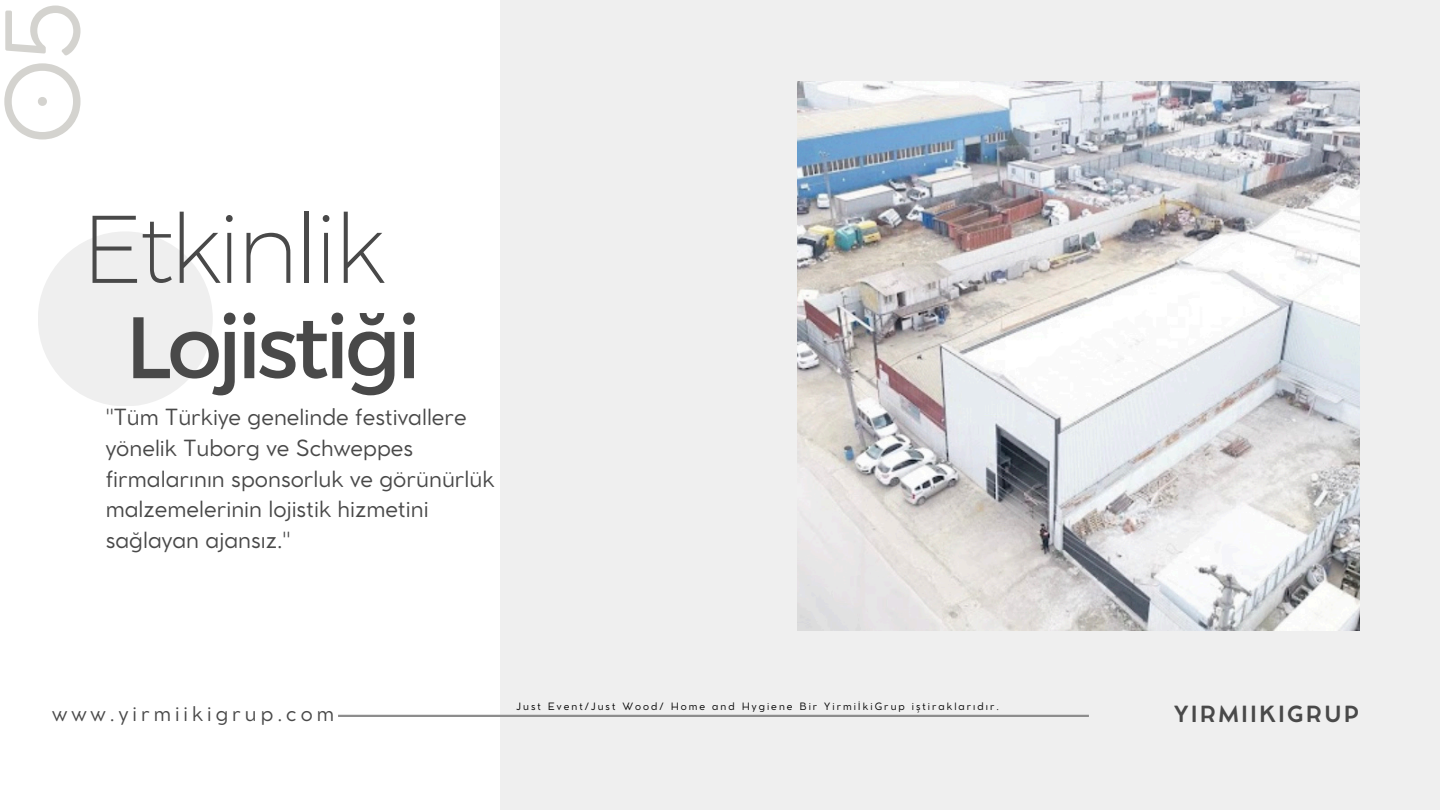
<style>
.page{position:relative;width:1440px;height:810px;background:#fff}
.page>*{position:absolute;margin:0;border:0;box-sizing:border-box;transform-origin:0 0}
.t1{font:100px "Cocomat Pro";color:#d4d3cf}
.t2{font:300 96px "Kief Montaser Extra";letter-spacing:-.05em;color:#494949}
.t3{font:87px "Kief Montaser Regular";letter-spacing:-.05em;color:#494949}
.t4{font:22px/30.8px "Cocomat Pro";color:#494949}
.t5{font:700 22px "Cocomat Pro";letter-spacing:.1em;color:#494949}
.t6{font:20px "Cocomat Pro";letter-spacing:.2em;color:#494949}
.t7{font:10px "Cocomat Pro";letter-spacing:.2em;color:#000}
</style>
<div class="page">
<div style="left:500px;top:0;width:940px;height:810px;background:#efefef"></div>
<hr style="left:338px;top:715px;width:751px;height:2px;background:#8d8d8d">
<div style="left:38px;top:231px;width:175px;height:175px;background:#efefef;border-radius:50%"></div>
<img style="left:797px;top:81px;width:562px;height:550px">
<p class="t1" style="left:5px;top:145px;width:146px;rotate:-90deg">05</p>
<h1 class="t2" style="left:81px;top:190px;width:307px">Etkinlik</h1>
<h1 class="t3" style="left:125px;top:294px;width:298px">Lojistiği</h1>
<h2 class="t4" style="left:106px;top:404px;width:390px">"Tüm Türkiye genelinde festivallere yönelik Tuborg ve Schweppes firmalarının sponsorluk ve görünürlük malzemelerinin lojistik hizmetini sağlayan ajansız."</h2>
<h3 class="t7" style="left:517px;top:702px;width:484px">Just Event/Just Wood/ Home and Hygiene Bir YirmiİkiGrup iştiraklarıdır.</h3>
<p class="t6" style="left:52px;top:706px;width:283px">www.yirmiikigrup.com</p>
<p class="t5" style="left:1174px;top:705px;width:186px">YIRMIIKIGRUP</p>
</div>
